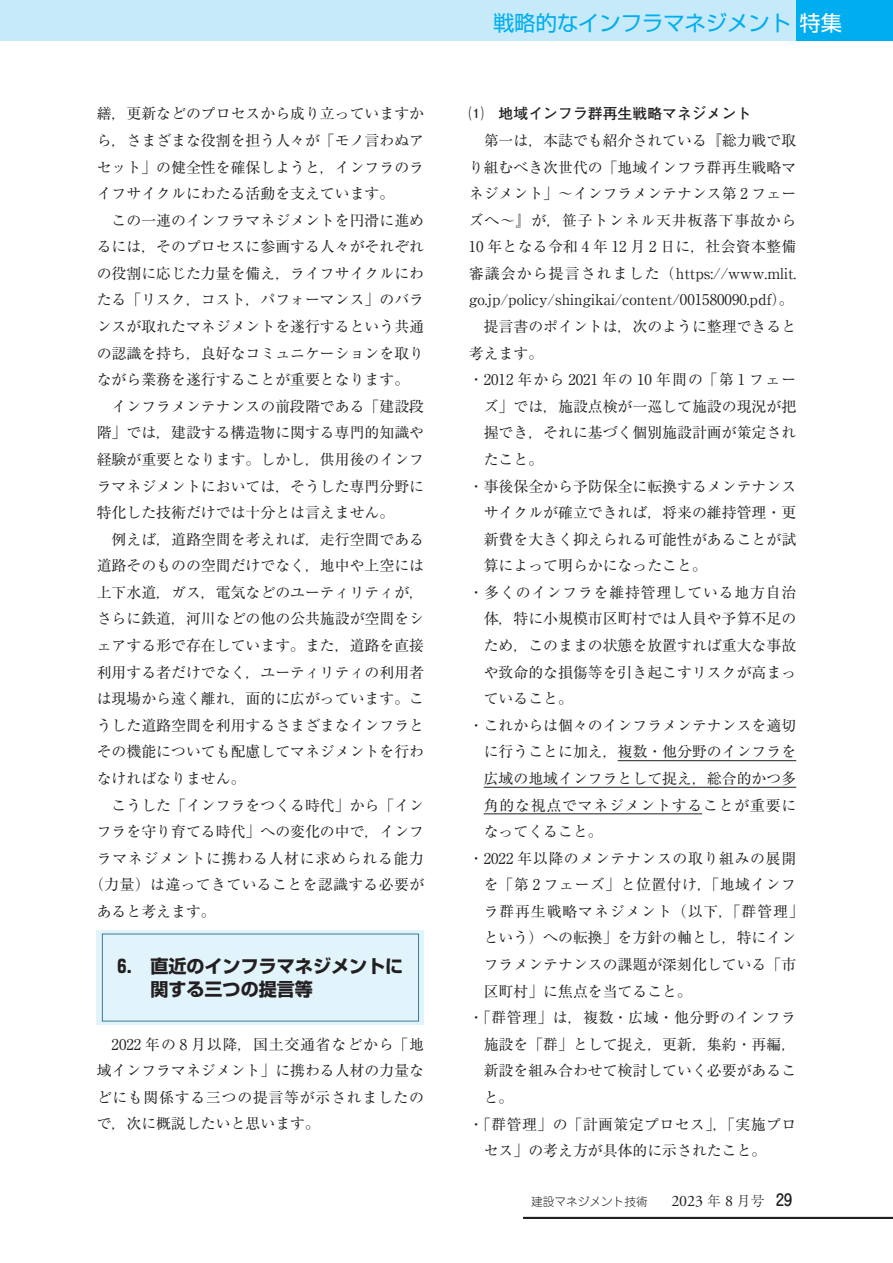
<style>
.page{position:relative;width:893px;height:1263px;background:#fff}
.page>*{position:absolute;margin:0;border:0;box-sizing:border-box;transform-origin:0 0}
.t1{font:21.3px "Shin Go Pr 6 N";color:#00aeef}
.大見出し_1__特集{font:700 18px/23.4px "Shin Go Pr 6 N";color:#231f20}
.本文_14Q{font:14.85px/26.5px "Ryumin Pr 6 N";color:#231f20;text-align:justify}
.本文_問答1{font:14.85px/26.5px "Ryumin Pr 6 N";color:#231f20;text-align:justify}
.本文_14Q-2{font:14.85px "Ryumin Pr 6 N";letter-spacing:.025em;color:#231f20}
.本文_14Q-3{font:14.85px "Ryumin Pr 6 N";letter-spacing:.05em;color:#231f20}
.中見出し__1___太ゴ_前アキ{font:700 14.85px "Futo Go B101 Pr 6 N";color:#231f20}
.t2{font:300 11.7px "Jun 101 Pro";color:#231f20}
.s1{color:#fff}
.s2{font-family:"Adobe Garamond Pro";font-weight:400;font-size:15.9px}
.s3{font-family:"Ryumin Pr 6 N";font-size:13.8px}
.s4{font-family:"Jun 34 Pro";font-weight:500;font-size:15.9px}
</style>
<div class="page">
<div style="left:795px;top:0;width:98px;height:40px;background:#00aeef"></div>
<div style="left:0;top:0;width:795px;height:40px;background:#c6eafa"></div>
<div style="left:97px;top:930px;width:327px;height:95px;background:#e1f4fc"></div>
<hr style="left:618px;top:760px;width:178px;height:1px;background:#231f20">
<hr style="left:484px;top:787px;width:312px;height:1px;background:#231f20">
<hr style="left:484px;top:813px;width:218px;height:1px;background:#231f20">
<hr style="left:523px;top:1217px;width:370px;height:2px;background:#231f20">
<p class="本文_14Q" style="left:97px;top:100px;width:329px">繕，更新などのプロセスから成り立っていますから，さまざまな役割を担う人々が「モノ言わぬアセット」の健全性を確保しようと，インフラのライフサイクルにわたる活動を支えています。</p>
<p class="本文_14Q" style="left:97px;top:206px;width:329px;text-indent:15px">この一連のインフラマネジメントを円滑に進めるには，そのプロセスに参画する人々がそれぞれの役割に応じた力量を備え，ライフサイクルにわたる「リスク，コスト，パフォーマンス」のバランスが取れたマネジメントを遂行するという共通の認識を持ち，良好なコミュニケーションを取りながら業務を遂行することが重要となります。</p>
<p class="本文_14Q" style="left:97px;top:392px;width:329px;text-indent:15px">インフラメンテナンスの前段階である「建設段階」では，建設する構造物に関する専門的知識や経験が重要となります。しかし，供用後のインフラマネジメントにおいては，そうした専門分野に特化した技術だけでは十分とは言えません。</p>
<p class="本文_14Q" style="left:97px;top:525px;width:329px;text-indent:15px">例えば，道路空間を考えれば，走行空間である道路そのものの空間だけでなく，地中や上空には上下水道，ガス，電気などのユーティリティが，さらに鉄道，河川などの他の公共施設が空間をシェアする形で存在しています。また，道路を直接利用する者だけでなく，ユーティリティの利用者は現場から遠く離れ，面的に広がっています。こうした道路空間を利用するさまざまなインフラとその機能についても配慮してマネジメントを行わなければなりません。</p>
<p class="本文_14Q" style="left:112px;top:791px;width:314px">こうした「インフラをつくる時代」から「イン</p>
<p class="本文_14Q" style="left:97px;top:817px;width:329px">フラを守り育てる時代」への変化の中で，インフ</p>
<p class="本文_14Q-3" style="left:97px;top:846px;width:329px">ラマネジメントに携わる人材に求められる能力</p>
<p class="本文_14Q-2" style="left:89px;top:873px;width:336px">（力量）は違ってきていることを認識する必要が</p>
<p class="本文_14Q" style="left:97px;top:897px;width:121px">あると考えます。</p>
<p class="大見出し_1__特集" style="left:150px;top:954px;width:254px;text-indent:-33px">6.　直近のインフラマネジメントに関する三つの提言等</p>
<p class="本文_14Q" style="left:97px;top:1030px;width:329px;text-indent:15px">2022 年の 8 月以降，国土交通省などから「地域インフラマネジメント」に携わる人材の力量などにも関係する三つの提言等が示されましたので，次に概説したいと思います。</p>
<h1 class="t1" style="left:493px;top:6px;width:350px">戦略的なインフラマネジメント<span class="s1">特集</span></h1>
<p class="中見出し__1___太ゴ_前アキ" style="left:469px;top:102px;width:284px">⑴　地域インフラ群再生戦略マネジメント</p>
<p class="本文_14Q" style="left:469px;top:126px;width:329px;text-indent:15px">第一は，本誌でも紹介されている『総力戦で取り組むべき次世代の「地域インフラ群再生戦略マネジメント」～インフラメンテナンス第 2 フェーズへ～』が，笹子トンネル天井板落下事故から10 年となる令和 4 年 12 月 2 日に，社会資本整備審議会から提言されました（https://www.mlit. go.jp/policy/shingikai/content/001580090.pdf）。</p>
<p class="本文_14Q" style="left:469px;top:312px;width:329px;text-indent:15px">提言書のポイントは，次のように整理できると考えます。</p>
<p class="本文_問答1" style="left:484px;top:366px;width:314px;text-indent:-15px">・2012 年から 2021 年の 10 年間の「第 1 フェーズ」では，施設点検が一巡して施設の現況が把握でき，それに基づく個別施設計画が策定されたこと。</p>
<p class="本文_問答1" style="left:484px;top:472px;width:314px;text-indent:-15px">・事後保全から予防保全に転換するメンテナンスサイクルが確立できれば，将来の維持管理・更新費を大きく抑えられる可能性があることが試算によって明らかになったこと。</p>
<p class="本文_問答1" style="left:484px;top:578px;width:314px;text-indent:-15px">・多くのインフラを維持管理している地方自治体，特に小規模市区町村では人員や予算不足のため，このままの状態を放置すれば重大な事故や致命的な損傷等を引き起こすリスクが高まっていること。</p>
<p class="本文_問答1" style="left:484px;top:711px;width:314px;text-indent:-15px">・これからは個々のインフラメンテナンスを適切に行うことに加え，複数・他分野のインフラを広域の地域インフラとして捉え，総合的かつ多角的な視点でマネジメントすることが重要になってくること。</p>
<p class="本文_問答1" style="left:484px;top:844px;width:322px;text-align:left;text-indent:-15px">・2022 年以降のメンテナンスの取り組みの展開を「第 2 フェーズ」と位置付け，「地域インフラ群再生戦略マネジメント（以下，「群管理」という）への転換」を方針の軸とし，特にインフラメンテナンスの課題が深刻化している「市区町村」に焦点を当てること。</p>
<p class="本文_問答1" style="left:484px;top:1003px;width:314px;text-indent:-15px">・「群管理」は，複数・広域・他分野のインフラ施設を「群」として捉え，更新，集約・再編，新設を組み合わせて検討していく必要があること。</p>
<p class="本文_問答1" style="left:484px;top:1110px;width:314px;text-indent:-15px">・「群管理」の「計画策定プロセス」，「実施プロセス」の考え方が具体的に示されたこと。</p>
<p class="t2" style="left:531px;top:1192px;width:262px">建設マネジメント技術　　<span class="s2">2023</span> <span class="s3">年</span> <span class="s2">8</span> <span class="s3">月号</span> <span class="s4">29</span></p>
</div>
